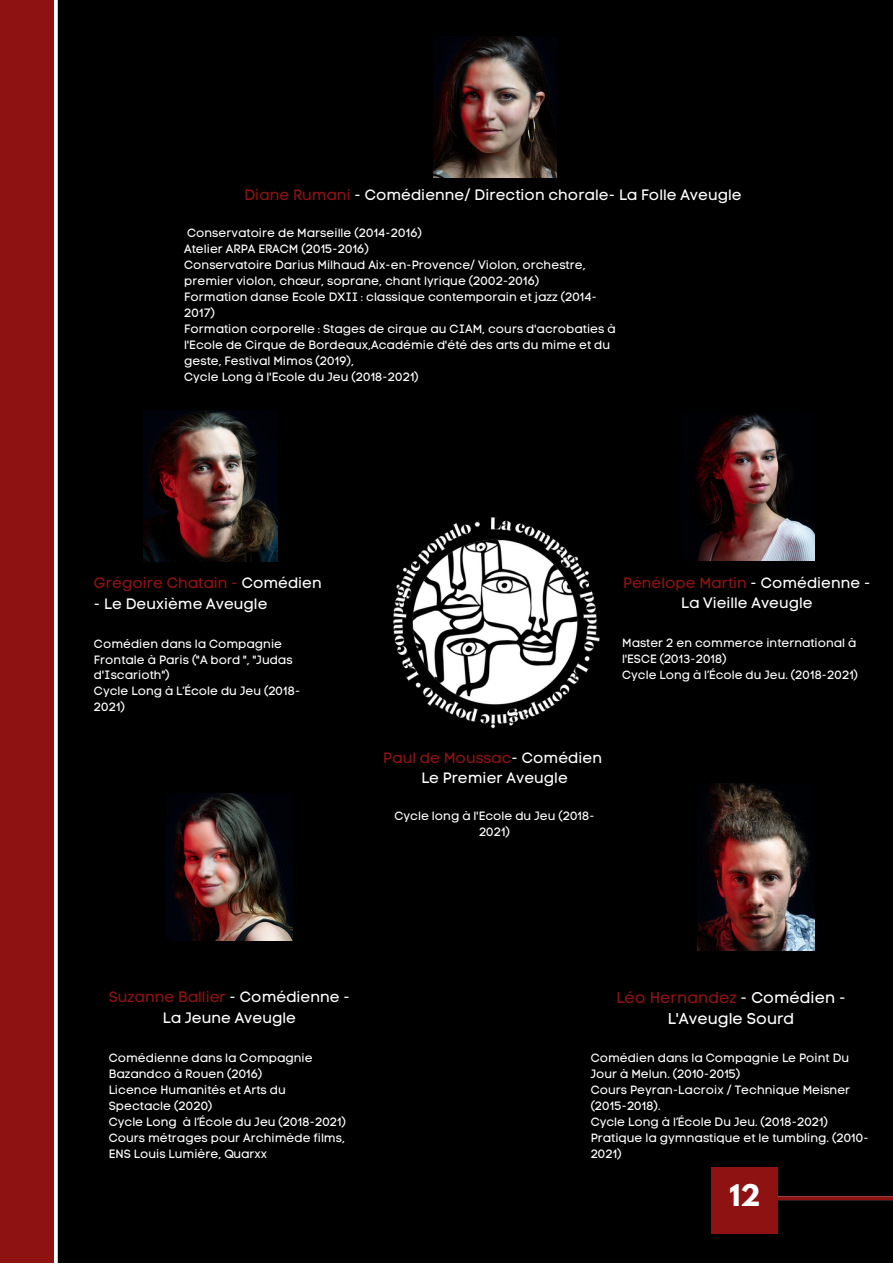
<style>
.page{position:relative;width:893px;height:1264px;background:#fff}
.page>*{position:absolute;margin:0;border:0;box-sizing:border-box;transform-origin:0 0}
.t1{font:700 26.4px "League Spartan";color:#fff}
.t2{font:15.6px/21px "Code Pro Normal LC";color:#fff;text-align:center}
.t3{font:15px/21px "Code Pro Normal LC";color:#fff;text-align:center}
.t4{font:15px "Code Pro Normal LC";color:#8f1212}
.t5{font:12px/16px "Code Pro Normal LC";color:#fff}
.s1{color:#8f1212}
.s2{color:#fff}
</style>
<div class="page">
<div style="left:0;top:0;width:892px;height:1262px;background:#000"></div>
<svg style="left:53px;top:0;width:5px;height:1262px;background:#ddc4c4"></svg>
<div style="left:711px;top:1167px;width:67px;height:66px;background:#8f1212"></div>
<svg style="left:778px;top:1196px;width:114px;height:5px"></svg>
<div style="left:0;top:0;width:53px;height:1262px;background:#8f1212"></div>
<img style="left:393px;top:517px;width:207px;height:212px">
<img style="left:143px;top:410px;width:134px;height:151px">
<img style="left:697px;top:783px;width:117px;height:167px">
<img style="left:166px;top:793px;width:127px;height:147px">
<img style="left:434px;top:36px;width:122px;height:142px">
<img style="left:696px;top:413px;width:118px;height:147px">
<p class="t3" style="left:244px;top:184px;width:498px"><span class="s1">Diane Rumani</span> - Comédienne/ Direction chorale- La Folle Aveugle</p>
<p class="t5" style="left:184px;top:224px;width:433px">Conservatoire de Marseille (2014-2016)<br>Atelier ARPA ERACM (2015-2016)<br>Conservatoire Darius Milhaud Aix-en-Provence/ Violon, orchestre, premier violon, chœur, soprane, chant lyrique (2002-2016)<br>Formation danse Ecole DXII : classique contemporain et jazz (2014- 2017)<br>Formation corporelle : Stages de cirque au CIAM, cours d'acrobaties à l'Ecole de Cirque de Bordeaux,Académie d'été des arts du mime et du geste, Festival Mimos (2019),<br>Cycle Long à l'Ecole du Jeu (2018-2021)</p>
<p class="t4" style="left:94px;top:573px;width:229px">Grégoire Chatain - <span class="s2">Comédien</span></p>
<p class="t3" style="left:94px;top:593px;width:175px">- Le Deuxième Aveugle</p>
<p class="t5" style="left:94px;top:635px;width:208px">Comédien dans la Compagnie<br>Frontale à Paris ("A bord ", "Judas d'Iscarioth")<br>Cycle Long à L’École du Jeu (2018-<br>2021)</p>
<p class="t3" style="left:623px;top:572px;width:249px"><span class="s1">Pénélope Martin</span> - Comédienne -<br>La Vieille Aveugle</p>
<p class="t5" style="left:622px;top:635px;width:237px">Master 2 en commerce international à l'ESCE (2013-2018)<br>Cycle Long à l’École du Jeu. (2018-2021)</p>
<p class="t3" style="left:383px;top:747px;width:220px;line-height:20.2px"><span class="s1">Paul de Moussac</span>- Comédien<br>Le Premier Aveugle</p>
<p class="t5" style="left:394px;top:807px;width:202px;text-align:center">Cycle long à l'Ecole du Jeu (2018-<br>2021)</p>
<p class="t3" style="left:109px;top:986px;width:243px"><span class="s1">Suzanne Ballier</span> - Comédienne -<br>La Jeune Aveugle</p>
<p class="t5" style="left:109px;top:1050px;width:239px">Comédienne dans la Compagnie<br>Bazandco à Rouen (2016)<br>Licence Humanités et Arts du<br>Spectacle (2020)<br>Cycle Long à l’École du Jeu (2018-2021)<br>Cours métrages pour Archimède films,<br>ENS Louis Lumière, Quarxx</p>
<h2 class="t2" style="left:616px;top:987px;width:231px"><span class="s1">Léo Hernandez</span> - Comédien -<br>L'Aveugle Sourd</h2>
<p class="t5" style="left:590px;top:1050px;width:279px">Comédien dans la Compagnie Le Point Du<br>Jour à Melun. (2010-2015)<br>Cours Peyran-Lacroix / Technique Meisner (2015-2018).<br>Cycle Long à l’École Du Jeu. (2018-2021)<br>Pratique la gymnastique et le tumbling. (2010-<br>2021)</p>
<h1 class="t1" style="left:729px;top:1182px;width:32px">12</h1>
</div>
